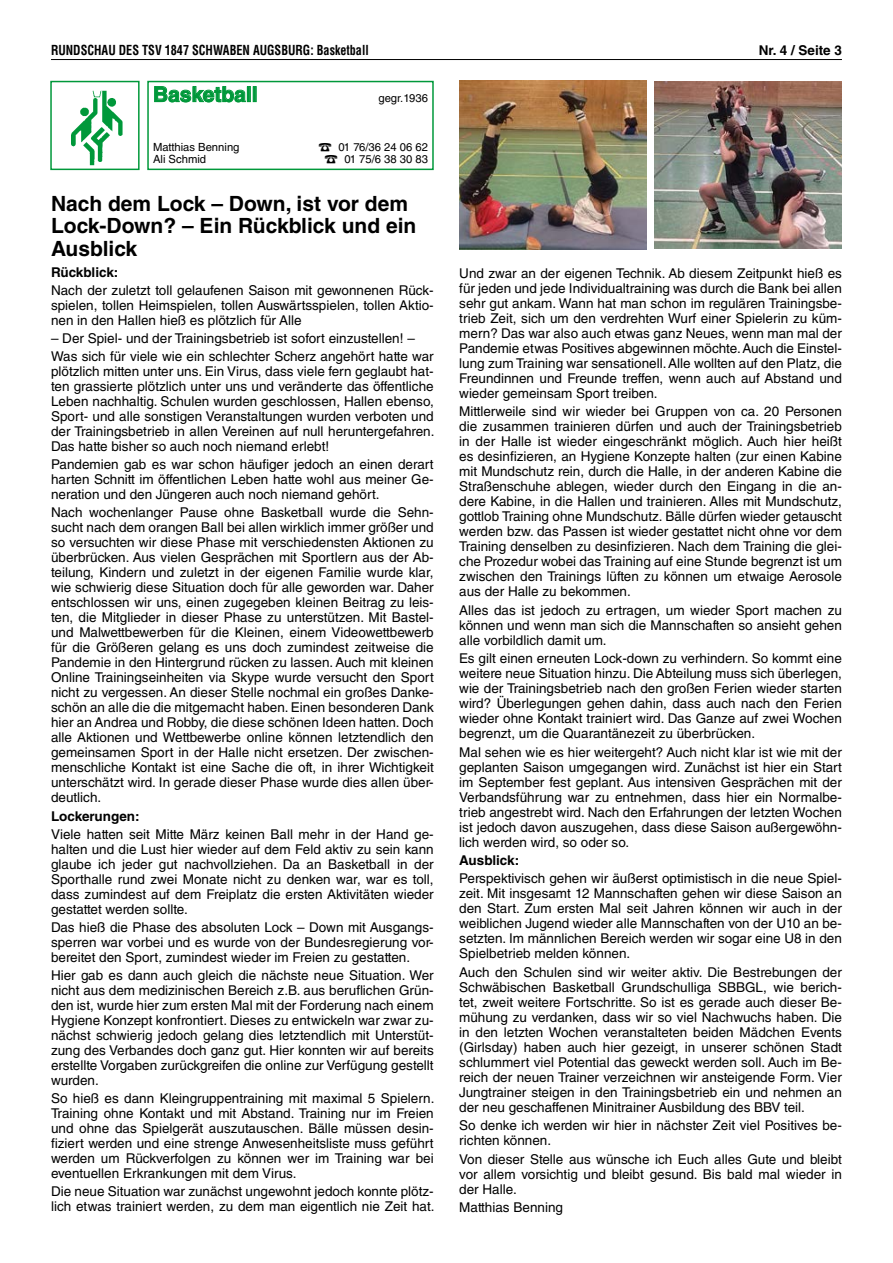
<style>
.page{position:relative;width:893px;height:1263px;background:#fff}
.page>*{position:absolute;margin:0;border:0;box-sizing:border-box;transform-origin:0 0}
.t1{font:700 21px/22.5px "Helvetica LT Std";color:#000}
.t2{font:700 21px "Helvetica LT Std";color:#00983a}
.t3{font:13.5px/15px "Helvetica LT Std";color:#000;text-align:justify}
.t4{font:700 condensed 13.5px "Helvetica LT Std";color:#000;scale:.9 1}
.t5{font:700 13.5px "Helvetica LT Std";color:#000}
.t6{font:11.25px "Helvetica LT Std";color:#000}
</style>
<div class="page">
<hr style="left:51px;top:59px;width:791px;height:1px;background:#000">
<img style="left:71px;top:90px;width:52px;height:76px">
<div style="left:50px;top:81px;width:90px;height:89px;border:2px solid #00983a"></div>
<svg style="left:154px;top:86px;width:92px;height:17px"></svg>
<div style="left:247px;top:87px;width:3px;height:15px;border:1px solid #00983a"></div>
<div style="left:253px;top:87px;width:3px;height:15px;border:1px solid #00983a"></div>
<div style="left:147px;top:81px;width:287px;height:89px;border:2px solid #00983a"></div>
<img style="left:459px;top:81px;width:187px;height:168px">
<img style="left:655px;top:81px;width:187px;height:168px">
<p class="t4" style="left:51px;top:42px;width:355px">RUNDSCHAU DES TSV 1847 SCHWABEN AUGSBURG: Basketball</p>
<p class="t5" style="left:759px;top:42px;width:85px">Nr. 4 / Seite 3</p>
<h1 class="t2" style="left:153px;top:81px;width:106px">Basketball</h1>
<p class="t6" style="left:378px;top:91px;width:51px">gegr.1936</p>
<p class="t6" style="left:153px;top:140px;width:88px">Matthias Benning</p>
<p class="t6" style="left:339px;top:140px;width:91px">01 76/36 24 06 62</p>
<p class="t6" style="left:153px;top:153px;width:55px">Ali Schmid</p>
<p class="t6" style="left:344px;top:153px;width:85px">01 75/6 38 30 83</p>
<h1 class="t1" style="left:51px;top:192px;width:367px">Nach dem Lock – Down, ist vor dem<br>Lock-Down? – Ein Rückblick und ein<br>Ausblick</h1>
<p class="t5" style="left:51px;top:264px;width:69px">Rückblick:</p>
<p class="t3" style="left:51px;top:283px;width:384px">Nach der zuletzt toll gelaufenen Saison mit gewonnenen Rück&shy;spielen, tollen Heimspielen, tollen Auswärtsspielen, tollen Aktio&shy;nen in den Hallen hieß es plötzlich für Alle</p>
<p class="t3" style="left:51px;top:330px;width:384px;line-height:18px">– Der Spiel- und der Trainingsbetrieb ist sofort einzustellen! –<br>Was sich für viele wie ein schlechter Scherz angehört hatte war</p>
<p class="t3" style="left:51px;top:364px;width:385px">plötzlich mitten unter uns. Ein Virus, dass viele fern geglaubt hat&shy;ten grassierte plötzlich unter uns und veränderte das öffentliche Leben nachhaltig. Schulen wurden geschlossen, Hallen ebenso, Sport- und alle sonstigen Veranstaltungen wurden verboten und der Trainingsbetrieb in allen Vereinen auf null heruntergefahren.<br>Das hatte bisher so auch noch niemand erlebt!</p>
<p class="t3" style="left:51px;top:457px;width:384px">Pandemien gab es war schon häufiger jedoch an einen derart harten Schnitt im öffentlichen Leben hatte wohl aus meiner Ge&shy;neration und den Jüngeren auch noch niemand gehört.</p>
<p class="t3" style="left:51px;top:505px;width:384px">Nach wochenlanger Pause ohne Basketball wurde die Sehn&shy;sucht nach dem orangen Ball bei allen wirklich immer größer und so versuchten wir diese Phase mit verschiedensten Aktionen zu überbrücken. Aus vielen Gesprächen mit Sportlern aus der Ab&shy;teilung, Kindern und zuletzt in der eigenen Familie wurde klar, wie schwierig diese Situation doch für alle geworden war. Daher entschlossen wir uns, einen zugegeben kleinen Beitrag zu leis&shy;ten, die Mitglieder in dieser Phase zu unterstützen. Mit Bastel&shy;und Malwettbewerben für die Kleinen, einem Videowettbewerb für die Größeren gelang es uns doch zumindest zeitweise die Pandemie in den Hintergrund rücken zu lassen. Auch mit kleinen Online Trainingseinheiten via Skype wurde versucht den Sport nicht zu vergessen. An dieser Stelle nochmal ein großes Danke&shy;schön an alle die die mitgemacht haben. Einen besonderen Dank hier an Andrea und Robby, die diese schönen Ideen hatten. Doch alle Aktionen und Wettbewerbe online können letztendlich den gemeinsamen Sport in der Halle nicht ersetzen. Der zwischen&shy;menschliche Kontakt ist eine Sache die oft, in ihrer Wichtigkeit unterschätzt wird. In gerade dieser Phase wurde dies allen über&shy;deutlich.</p>
<p class="t5" style="left:51px;top:808px;width:90px">Lockerungen:</p>
<p class="t3" style="left:51px;top:827px;width:384px">Viele hatten seit Mitte März keinen Ball mehr in der Hand ge&shy;halten und die Lust hier wieder auf dem Feld aktiv zu sein kann glaube ich jeder gut nachvollziehen. Da an Basketball in der Sporthalle rund zwei Monate nicht zu denken war, war es toll, dass zumindest auf dem Freiplatz die ersten Aktivitäten wieder gestattet werden sollte.</p>
<p class="t3" style="left:51px;top:920px;width:384px">Das hieß die Phase des absoluten Lock – Down mit Ausgangs&shy;sperren war vorbei und es wurde von der Bundesregierung vor&shy;bereitet den Sport, zumindest wieder im Freien zu gestatten.</p>
<p class="t3" style="left:51px;top:968px;width:384px">Hier gab es dann auch gleich die nächste neue Situation. Wer nicht aus dem medizinischen Bereich z.B. aus beruflichen Grün&shy;den ist, wurde hier zum ersten Mal mit der Forderung nach einem Hygiene Konzept konfrontiert. Dieses zu entwickeln war zwar zu&shy;nächst schwierig jedoch gelang dies letztendlich mit Unterstüt&shy;zung des Verbandes doch ganz gut. Hier konnten wir auf bereits erstellte Vorgaben zurückgreifen die online zur Verfügung gestellt wurden.</p>
<p class="t3" style="left:51px;top:1091px;width:385px">So hieß es dann Kleingruppentraining mit maximal 5 Spielern.<br>Training ohne Kontakt und mit Abstand. Training nur im Freien und ohne das Spielgerät auszutauschen. Bälle müssen desin&shy;fiziert werden und eine strenge Anwesenheitsliste muss geführt werden um Rückverfolgen zu können wer im Training war bei eventuellen Erkrankungen mit dem Virus.</p>
<p class="t3" style="left:51px;top:1184px;width:385px">Die neue Situation war zunächst ungewohnt jedoch konnte plötz&shy;lich etwas trainiert werden, zu dem man eigentlich nie Zeit hat.</p>
<p class="t3" style="left:459px;top:266px;width:384px">Und zwar an der eigenen Technik. Ab diesem Zeitpunkt hieß es für jeden und jede Individualtraining was durch die Bank bei allen sehr gut ankam. Wann hat man schon im regulären Trainingsbe&shy;trieb Zeit, sich um den verdrehten Wurf einer Spielerin zu küm&shy;mern? Das war also auch etwas ganz Neues, wenn man mal der Pandemie etwas Positives abgewinnen möchte. Auch die Einstel&shy;lung zum Training war sensationell. Alle wollten auf den Platz, die Freundinnen und Freunde treffen, wenn auch auf Abstand und wieder gemeinsam Sport treiben.</p>
<p class="t3" style="left:459px;top:404px;width:384px">Mittlerweile sind wir wieder bei Gruppen von ca. 20 Personen die zusammen trainieren dürfen und auch der Trainingsbetrieb in der Halle ist wieder eingeschränkt möglich. Auch hier heißt es desinfizieren, an Hygiene Konzepte halten (zur einen Kabine mit Mundschutz rein, durch die Halle, in der anderen Kabine die Straßenschuhe ablegen, wieder durch den Eingang in die an&shy;dere Kabine, in die Hallen und trainieren. Alles mit Mundschutz, gottlob Training ohne Mundschutz. Bälle dürfen wieder getauscht werden bzw. das Passen ist wieder gestattet nicht ohne vor dem Training denselben zu desinfizieren. Nach dem Training die glei&shy;che Prozedur wobei das Training auf eine Stunde begrenzt ist um zwischen den Trainings lüften zu können um etwaige Aerosole aus der Halle zu bekommen.</p>
<p class="t3" style="left:459px;top:602px;width:384px">Alles das ist jedoch zu ertragen, um wieder Sport machen zu können und wenn man sich die Mannschaften so ansieht gehen alle vorbildlich damit um.</p>
<p class="t3" style="left:459px;top:651px;width:384px">Es gilt einen erneuten Lock-down zu verhindern. So kommt eine weitere neue Situation hinzu. Die Abteilung muss sich überlegen, wie der Trainingsbetrieb nach den großen Ferien wieder starten wird? Überlegungen gehen dahin, dass auch nach den Ferien wieder ohne Kontakt trainiert wird. Das Ganze auf zwei Wochen begrenzt, um die Quarantänezeit zu überbrücken.</p>
<p class="t3" style="left:459px;top:744px;width:384px">Mal sehen wie es hier weitergeht? Auch nicht klar ist wie mit der geplanten Saison umgegangen wird. Zunächst ist hier ein Start im September fest geplant. Aus intensiven Gesprächen mit der Verbandsführung war zu entnehmen, dass hier ein Normalbe&shy;trieb angestrebt wird. Nach den Erfahrungen der letzten Wochen ist jedoch davon auszugehen, dass diese Saison außergewöhn&shy;lich werden wird, so oder so.</p>
<p class="t5" style="left:459px;top:852px;width:61px">Ausblick:</p>
<p class="t3" style="left:459px;top:871px;width:384px">Perspektivisch gehen wir äußerst optimistisch in die neue Spiel&shy;zeit. Mit insgesamt 12 Mannschaften gehen wir diese Saison an den Start. Zum ersten Mal seit Jahren können wir auch in der weiblichen Jugend wieder alle Mannschaften von der U10 an be&shy;setzten. Im männlichen Bereich werden wir sogar eine U8 in den Spielbetrieb melden können.</p>
<p class="t3" style="left:459px;top:964px;width:384px">Auch den Schulen sind wir weiter aktiv. Die Bestrebungen der Schwäbischen Basketball Grundschulliga SBBGL, wie berich&shy;tet, zweit weitere Fortschritte. So ist es gerade auch dieser Be&shy;mühung zu verdanken, dass wir so viel Nachwuchs haben. Die in den letzten Wochen veranstalteten beiden Mädchen Events (Girlsday) haben auch hier gezeigt, in unserer schönen Stadt schlummert viel Potential das geweckt werden soll. Auch im Be&shy;reich der neuen Trainer verzeichnen wir ansteigende Form. Vier Jungtrainer steigen in den Trainingsbetrieb ein und nehmen an der neu geschaffenen Minitrainer Ausbildung des BBV teil.</p>
<p class="t3" style="left:459px;top:1118px;width:384px">So denke ich werden wir hier in nächster Zeit viel Positives be&shy;richten können.</p>
<p class="t3" style="left:459px;top:1151px;width:384px">Von dieser Stelle aus wünsche ich Euch alles Gute und bleibt vor allem vorsichtig und bleibt gesund. Bis bald mal wieder in der Halle.</p>
<p class="t3" style="left:459px;top:1200px;width:105px">Matthias Benning</p>
</div>
